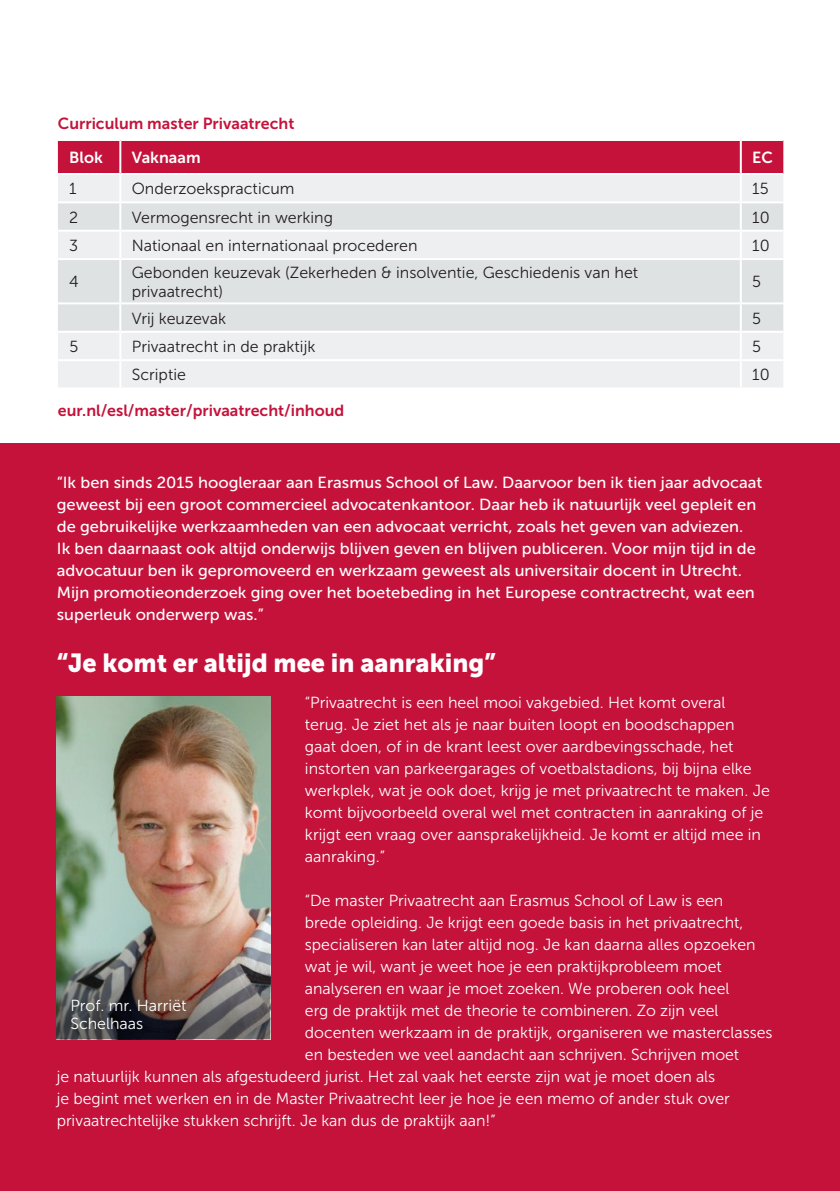
<style>
.page{position:relative;width:840px;height:1191px;background:#fff}
.page>*{position:absolute;margin:0;border:0;box-sizing:border-box;transform-origin:0 0}
.t1{font:26px "Museo Sans 900";color:#fff}
.t2{font:16px/22px "Museo Sans 300";color:#fff}
.t3{font:16px/22px "Museo Sans 500";color:#fff}
.t4{font:16px/19.2px "Museo Sans 300";color:#231f20}
.t5{font:16px "Museo Sans 700";color:#c5123b}
.t6{font:16px "Museo Sans 700";color:#fff}
</style>
<div class="page">
<div style="left:58px;top:141px;width:724px;height:32px;background:#c5123b"></div>
<div style="left:58px;top:175px;width:724px;height:212px;background:#eeeff0"></div>
<svg style="left:58px;top:203px;width:724px;height:128px;fill:#dfe2e3"></svg>
<hr style="left:119px;top:141px;width:2px;height:32px;background:#fff">
<hr style="left:739px;top:141px;width:2px;height:32px;background:#fff">
<hr style="left:119px;top:175px;width:2px;height:26px;background:#fff">
<hr style="left:739px;top:175px;width:2px;height:26px;background:#fff">
<hr style="left:58px;top:201px;width:62px;height:2px;background:#fff">
<hr style="left:120px;top:201px;width:620px;height:2px;background:#fff">
<hr style="left:119px;top:203px;width:2px;height:27px;background:#fff">
<hr style="left:740px;top:201px;width:42px;height:2px;background:#fff">
<hr style="left:739px;top:203px;width:2px;height:27px;background:#fff">
<hr style="left:58px;top:230px;width:62px;height:2px;background:#fff">
<hr style="left:120px;top:230px;width:620px;height:2px;background:#fff">
<hr style="left:119px;top:232px;width:2px;height:26px;background:#fff">
<hr style="left:740px;top:230px;width:42px;height:2px;background:#fff">
<hr style="left:739px;top:232px;width:2px;height:26px;background:#fff">
<hr style="left:58px;top:258px;width:62px;height:2px;background:#fff">
<hr style="left:120px;top:258px;width:620px;height:2px;background:#fff">
<hr style="left:119px;top:260px;width:2px;height:42px;background:#fff">
<hr style="left:740px;top:258px;width:42px;height:2px;background:#fff">
<hr style="left:739px;top:260px;width:2px;height:42px;background:#fff">
<hr style="left:58px;top:302px;width:62px;height:2px;background:#fff">
<hr style="left:120px;top:302px;width:620px;height:2px;background:#fff">
<hr style="left:119px;top:304px;width:2px;height:27px;background:#fff">
<hr style="left:740px;top:302px;width:42px;height:2px;background:#fff">
<hr style="left:739px;top:304px;width:2px;height:27px;background:#fff">
<hr style="left:58px;top:331px;width:62px;height:2px;background:#fff">
<hr style="left:120px;top:331px;width:620px;height:2px;background:#fff">
<hr style="left:119px;top:333px;width:2px;height:26px;background:#fff">
<hr style="left:740px;top:331px;width:42px;height:2px;background:#fff">
<hr style="left:739px;top:333px;width:2px;height:26px;background:#fff">
<hr style="left:58px;top:359px;width:62px;height:2px;background:#fff">
<hr style="left:120px;top:359px;width:620px;height:2px;background:#fff">
<hr style="left:119px;top:361px;width:2px;height:26px;background:#fff">
<hr style="left:740px;top:359px;width:42px;height:2px;background:#fff">
<hr style="left:739px;top:361px;width:2px;height:26px;background:#fff">
<div style="left:0;top:443px;width:839px;height:748px;background:#c5123b"></div>
<img style="left:57px;top:697px;width:213px;height:239px">
<img style="left:57px;top:936px;width:213px;height:103px">
<p class="t5" style="left:58px;top:114px;width:238px">Curriculum master Privaatrecht</p>
<p class="t6" style="left:69px;top:149px;width:35px">Blok</p>
<p class="t6" style="left:132px;top:149px;width:70px">Vaknaam</p>
<p class="t6" style="left:751px;top:149px;width:22px">EC</p>
<p class="t4" style="left:69px;top:179px;width:9px">1</p>
<p class="t4" style="left:132px;top:179px;width:164px">Onderzoekspracticum</p>
<p class="t4" style="left:751px;top:179px;width:18px">15</p>
<p class="t4" style="left:69px;top:207px;width:11px">2</p>
<p class="t4" style="left:132px;top:207px;width:203px">Vermogensrecht in werking</p>
<p class="t4" style="left:751px;top:207px;width:19px">10</p>
<p class="t4" style="left:69px;top:236px;width:10px">3</p>
<p class="t4" style="left:132px;top:236px;width:287px">Nationaal en internationaal procederen</p>
<p class="t4" style="left:751px;top:236px;width:19px">10</p>
<p class="t4" style="left:69px;top:272px;width:11px">4</p>
<p class="t4" style="left:132px;top:263px;width:507px">Gebonden keuzevak (Zekerheden &amp; insolventie, Geschiedenis van het privaatrecht)</p>
<p class="t4" style="left:751px;top:272px;width:10px">5</p>
<p class="t4" style="left:132px;top:309px;width:96px">Vrij keuzevak</p>
<p class="t4" style="left:751px;top:309px;width:10px">5</p>
<p class="t4" style="left:69px;top:337px;width:10px">5</p>
<p class="t4" style="left:132px;top:337px;width:185px">Privaatrecht in de praktijk</p>
<p class="t4" style="left:751px;top:337px;width:10px">5</p>
<p class="t4" style="left:132px;top:365px;width:56px">Scriptie</p>
<p class="t4" style="left:751px;top:365px;width:19px">10</p>
<p class="t5" style="left:58px;top:402px;width:288px">eur.nl/esl/master/privaatrecht/inhoud</p>
<p class="t3" style="left:57px;top:471px;width:706px">“Ik ben sinds 2015 hoogleraar aan Erasmus School of Law. Daarvoor ben ik tien jaar advocaat geweest bij een groot commercieel advocatenkantoor. Daar heb ik natuurlijk veel gepleit en de gebruikelijke werkzaamheden van een advocaat verricht, zoals het geven van adviezen.<br>Ik ben daarnaast ook altijd onderwijs blijven geven en blijven publiceren. Voor mijn tijd in de advocatuur ben ik gepromoveerd en werkzaam geweest als universitair docent in Utrecht.<br>Mijn promotieonderzoek ging over het boetebeding in het Europese contractrecht, wat een superleuk onderwerp was.”</p>
<h1 class="t1" style="left:57px;top:648px;width:440px">“Je komt er altijd mee in aanraking”</h1>
<p class="t2" style="left:305px;top:691px;width:466px">“Privaatrecht is een heel mooi vakgebied. Het komt overal terug. Je ziet het als je naar buiten loopt en boodschappen gaat doen, of in de krant leest over aardbevingsschade, het instorten van parkeergarages of voetbalstadions, bij bijna elke werkplek, wat je ook doet, krijg je met privaatrecht te maken. Je komt bijvoorbeeld overal wel met contracten in aanraking of je krijgt een vraag over aansprakelijkheid. Je komt er altijd mee in aanraking.”</p>
<p class="t2" style="left:305px;top:889px;width:419px">“De master Privaatrecht aan Erasmus School of Law is een</p>
<p class="t2" style="left:305px;top:911px;width:439px">brede opleiding. Je krijgt een goede basis in het privaatrecht,</p>
<p class="t2" style="left:305px;top:933px;width:452px">specialiseren kan later altijd nog. Je kan daarna alles opzoeken</p>
<p class="t2" style="left:305px;top:955px;width:418px">wat je wil, want je weet hoe je een praktijkprobleem moet</p>
<p class="t2" style="left:305px;top:977px;width:425px">analyseren en waar je moet zoeken. We proberen ook heel</p>
<p class="t2" style="left:305px;top:999px;width:415px">erg de praktijk met de theorie te combineren. Zo zijn veel</p>
<p class="t2" style="left:305px;top:1021px;width:469px">docenten werkzaam in de praktijk, organiseren we masterclasses</p>
<p class="t2" style="left:305px;top:1043px;width:435px">en besteden we veel aandacht aan schrijven. Schrijven moet</p>
<p class="t2" style="left:57px;top:1065px;width:659px">je natuurlijk kunnen als afgestudeerd jurist. Het zal vaak het eerste zijn wat je moet doen als</p>
<p class="t2" style="left:57px;top:1087px;width:674px">je begint met werken en in de Master Privaatrecht leer je hoe je een memo of ander stuk over</p>
<p class="t2" style="left:57px;top:1109px;width:440px">privaatrechtelijke stukken schrijft. Je kan dus de praktijk aan!”</p>
<p class="t2" style="left:70px;top:996px;width:118px;line-height:18px">Prof. mr. Harriët<br>Schelhaas</p>
</div>
